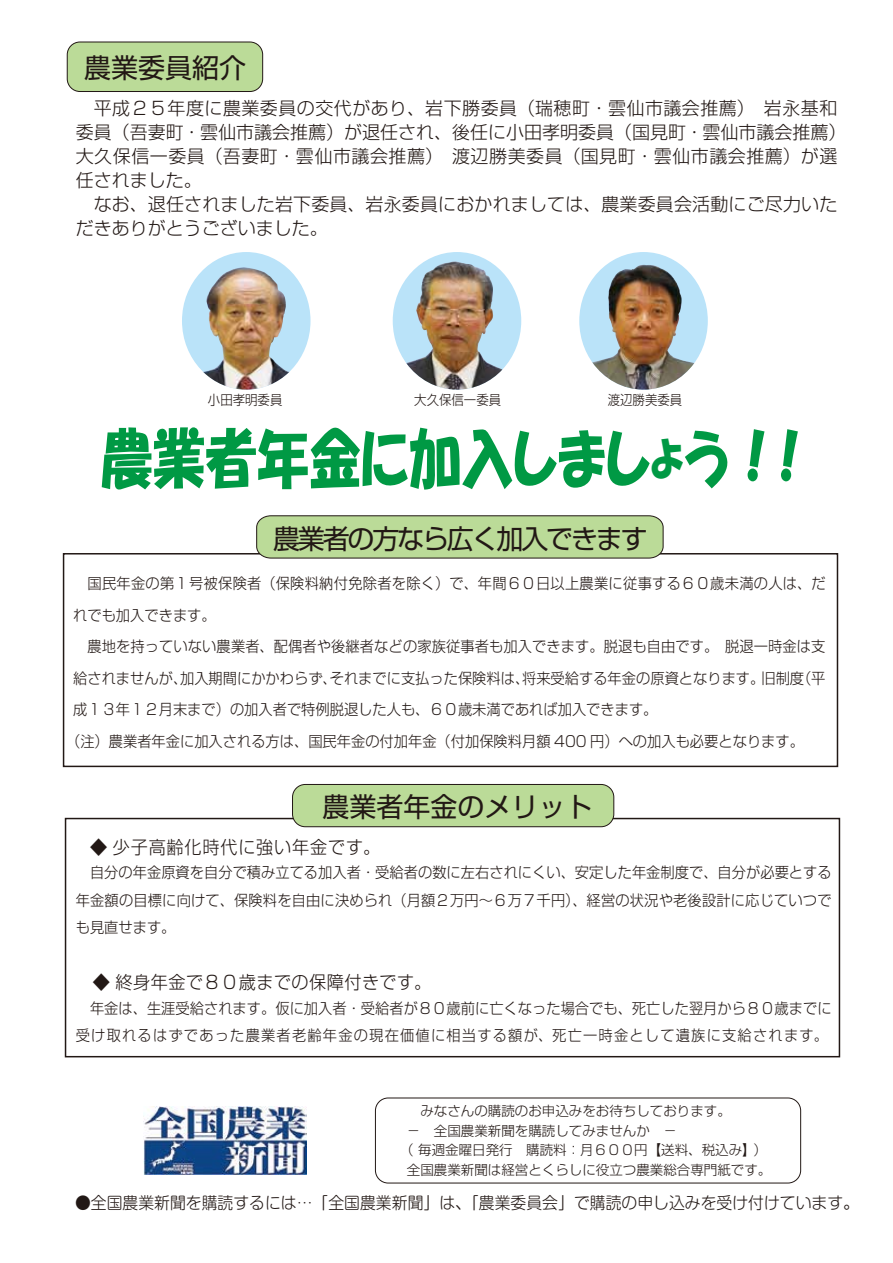
<style>
.page{position:relative;width:893px;height:1263px;background:#fff}
.page>*{position:absolute;margin:0;border:0;box-sizing:border-box;transform-origin:0 0}
.t1{font:64.5px "HGP Soei Kakupoptai";color:#094;scale:.81 1}
.t2{font:27px "Shin Go Upr";letter-spacing:-.08em;color:#221815}
.t3{font:27px "Shin Go Upr";color:#221815}
.t4{font:27px "Shin Go Upr";letter-spacing:-.04em;color:#221815}
.t5{font:300 18px/24px "Shin Go Upr";letter-spacing:.025em;color:#221815}
.t6{font:300 18px "Shin Go Upr";letter-spacing:.025em;color:#221815;scale:.95 1}
.t7{font:300 18px "Shin Go Upr";letter-spacing:.05em;color:#221815;scale:.95 1}
.t8{font:300 16.5px "Shin M Go Upr";color:#221815;scale:.96 1}
.t9{font:300 15px/27px "Shin Go Upr";color:#221815;text-align:justify;scale:.95 1}
.t10{font:300 15px/27px "Shin Go Upr";letter-spacing:.085em;color:#221815;scale:.95 1}
.t11{font:300 15px "Shin Go Upr";letter-spacing:.02em;color:#221815;scale:.95 1}
.t12{font:300 13.5px "Shin Go Upr";color:#221815}
.t13{font:300 13.5px "Shin Go Upr";color:#221815;scale:.92 1}
.s1{font-size:46.5px}
</style>
<div class="page">
<img style="left:144px;top:1106px;width:163px;height:69px">
<div style="left:63px;top:553px;width:775px;height:214px;background:#fff;border:2px solid #221815"></div>
<div style="left:65px;top:818px;width:775px;height:239px;background:#fff;border:2px solid #221815"></div>
<div style="left:375px;top:1097px;width:426px;height:86px;border:1px solid #221815;border-radius:13px"></div>
<svg style="left:256px;top:515px;width:408px;height:44px;background:#b4d193"></svg>
<div style="left:182px;top:252px;width:128px;height:138px;background:#bae3f9;border-radius:50%"></div>
<img style="left:203px;top:267px;width:86px;height:123px">
<div style="left:393px;top:252px;width:128px;height:138px;background:#bae3f9;border-radius:50%"></div>
<img style="left:406px;top:261px;width:96px;height:129px">
<div style="left:579px;top:252px;width:129px;height:138px;background:#bae3f9;border-radius:50%"></div>
<img style="left:592px;top:265px;width:102px;height:125px">
<div style="left:67px;top:42px;width:196px;height:50px;background:#bbdb98;border-radius:13px"></div>
<div style="left:67px;top:42px;width:196px;height:50px;border:1px solid #221815;border-radius:13px"></div>
<div style="left:292px;top:784px;width:322px;height:43px;background:#bbdb98;border-radius:13px"></div>
<div style="left:292px;top:784px;width:322px;height:43px;border:1px solid #221815;border-radius:13px"></div>
<p class="t4" style="left:84px;top:46px;width:163px">農業委員紹介</p>
<p class="t5" style="left:76px;top:94px;width:772px">　平成２５年度に農業委員の交代があり、岩下勝委員（瑞穂町・雲仙市議会推薦）　岩永基和委員（吾妻町・雲仙市議会推薦）が退任され、後任に小田孝明委員（国見町・雲仙市議会推薦）大久保信一委員（吾妻町・雲仙市議会推薦）　渡辺勝美委員（国見町・雲仙市議会推薦）が選任されました。<br>　なお、退任されました岩下委員、岩永委員におかれましては、農業委員会活動にご尽力いただきありがとうございました。</p>
<p class="t13" style="left:208px;top:389px;width:83px">小田孝明委員</p>
<p class="t13" style="left:414px;top:389px;width:96px">大久保信一委員</p>
<p class="t13" style="left:608px;top:389px;width:82px">渡辺勝美委員</p>
<p class="t1" style="left:101px;top:426px;width:883px">農業者年金に加入しまし<span class="s1">よ</span>う！！</p>
<p class="t2" style="left:273px;top:517px;width:376px">農業者の方なら広く加入できます</p>
<p class="t11" style="left:73px;top:571px;width:793px">　国民年金の第１号被保険者（保険料納付免除者を除く）で、年間６０日以上農業に従事する６０歳未満の人は、だ</p>
<p class="t9" style="left:73px;top:600px;width:152px">れでも加入できます。</p>
<p class="t9" style="left:73px;top:632px;width:793px">　農地を持っていない農業者、配偶者や後継者などの家族従事者も加入できます。脱退も自由です。 脱退一時金は支</p>
<p class="t9" style="left:73px;top:663px;width:793px">給されませんが、加入期間にかかわらず、それまでに支払った保険料は、将来受給する年金の原資となります。旧制度（平</p>
<p class="t9" style="left:73px;top:695px;width:616px">成１３年１２月末まで）の加入者で特例脱退した人も、６０歳未満であれば加入できます。</p>
<p class="t9" style="left:66px;top:726px;width:778px">（注）農業者年金に加入される方は、国民年金の付加年金（付加保険料月額 400 円）への加入も必要となります。</p>
<p class="t3" style="left:323px;top:784px;width:271px">農業者年金のメリット</p>
<p class="t7" style="left:90px;top:832px;width:307px">◆ 少子高齢化時代に強い年金です。</p>
<p class="t9" style="left:76px;top:858px;width:797px">　自分の年金原資を自分で積み立てる加入者・受給者の数に左右されにくい、安定した年金制度で、自分が必要とする年金額の目標に向けて、保険料を自由に決められ（月額２万円～６万７千円）、経営の状況や老後設計に応じていつでも見直せます。</p>
<p class="t6" style="left:76px;top:967px;width:376px">　◆ 終身年金で８０歳までの保障付きです。</p>
<p class="t10" style="left:76px;top:993px;width:797px">　年金は、生涯受給されます。仮に加入者・受給者が８０歳前に亡くなった場合でも、死亡した翌月から８０歳までに受け取れるはずであった農業者老齢年金の現在価値に相当する額が、死亡一時金として遺族に支給されます。</p>
<p class="t12" style="left:407px;top:1100px;width:325px">　みなさんの購読のお申込みをお待ちしております。</p>
<p class="t12" style="left:407px;top:1119px;width:271px">－　全国農業新聞を購読してみませんか　－</p>
<p class="t12" style="left:400px;top:1139px;width:368px">（ 毎週金曜日発行　購読料：月６００円【送料、税込み】）</p>
<p class="t12" style="left:407px;top:1158px;width:366px">全国農業新聞は経営とくらしに役立つ農業総合専門紙です。</p>
<p class="t8" style="left:75px;top:1189px;width:818px">●全国農業新聞を購読するには…「全国農業新聞」は、「農業委員会」で購読の申し込みを受け付けています。</p>
</div>
